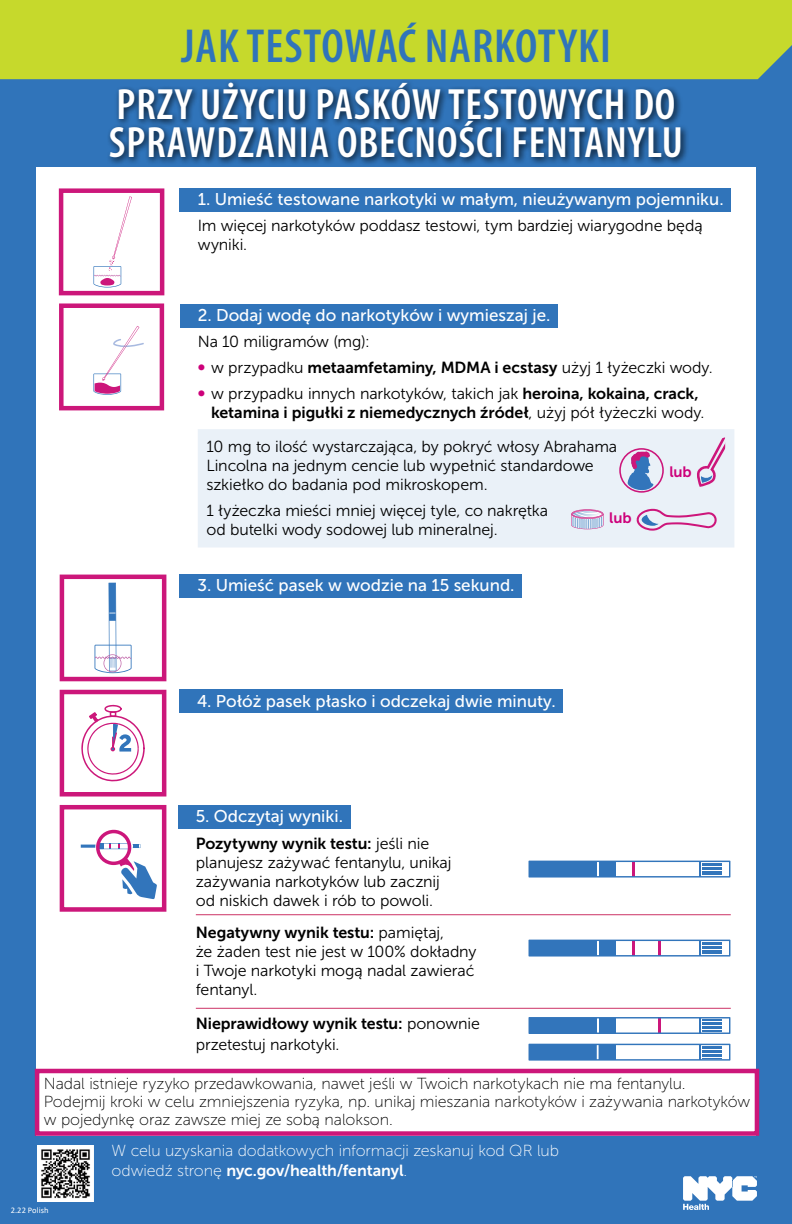
<style>
.page{position:relative;width:792px;height:1224px;background:#fff}
.page>*{position:absolute;margin:0;border:0;box-sizing:border-box;transform-origin:0 0}
.t1{font:600 condensed 48px "Myriad Pro";letter-spacing:.02em;color:#3074ba}
.t2{font:600 condensed 44px/38px "Myriad Pro";letter-spacing:.02em;color:#fff}
.t3{font:17px "Museo Sans 500";color:#fff}
.t4{font:16px/19px "Museo Sans 300";letter-spacing:-.01em;color:#000}
.t5{font:16px/18px "Museo Sans 100";letter-spacing:-.005em;color:#000}
.t6{font:16px "Museo Sans 700";letter-spacing:-.005em;color:#000}
.t7{font:16px "Museo Sans 100";letter-spacing:-.01em;color:#fff}
.t8{font:16px "Museo Sans 700";letter-spacing:-.005em;color:#fff}
.t9{font:15px "Museo Sans 700";letter-spacing:-.01em;color:#cd007a}
.t10{font:8.5px "Calibri";letter-spacing:.01em;color:#fff}
.s1{font-family:"Museo Sans 900";color:#cd007a}
.s2{font-family:"Museo Sans 700"}
.s3{font-family:"Museo Sans 300"}
.s4{font-family:"Museo Sans 100"}
</style>
<div class="page">
<div style="left:0;top:16px;width:792px;height:1208px;background:#3074ba"></div>
<div style="left:0;top:0;width:792px;height:79px;background:#c6d92c"></div>
<div style="left:36px;top:167px;width:720px;height:969px;background:#fff"></div>
<div style="left:198px;top:429px;width:536px;height:119px;background:#eaf1f8"></div>
<svg style="left:95px;top:583px;width:37px;height:90px"></svg>
<div style="left:60px;top:575px;width:106px;height:106px;border:4px solid #cc177a"></div>
<svg style="left:93px;top:326px;width:51px;height:69px"></svg>
<div style="left:59px;top:303px;width:105px;height:107px;border:4px solid #cc177a"></div>
<svg style="left:529px;top:861px;width:201px;height:17px"></svg>
<svg style="left:529px;top:940px;width:201px;height:17px"></svg>
<svg style="left:529px;top:1044px;width:201px;height:17px"></svg>
<svg style="left:529px;top:1017px;width:201px;height:17px"></svg>
<svg style="left:683px;top:1176px;width:74px;height:34px"></svg>
<img style="left:38px;top:1145px;width:56px;height:56px">
<svg style="left:81px;top:705px;width:64px;height:76px"></svg>
<div style="left:60px;top:690px;width:106px;height:107px;border:4px solid #cc177a"></div>
<svg style="left:81px;top:830px;width:76px;height:69px"></svg>
<div style="left:60px;top:805px;width:106px;height:107px;border:4px solid #cc177a"></div>
<hr style="left:196px;top:1008px;width:535px;height:1px;background:#c36">
<hr style="left:196px;top:914px;width:535px;height:1px;background:#c36">
<svg style="left:93px;top:196px;width:39px;height:92px"></svg>
<div style="left:59px;top:188px;width:105px;height:107px;border:4px solid #cc177a"></div>
<div style="left:619px;top:448px;width:45px;height:45px;border:2px solid #cc167b;border-radius:50%"></div>
<svg style="left:627px;top:437px;width:99px;height:56px"></svg>
<svg style="left:636px;top:509px;width:81px;height:22px"></svg>
<svg style="left:571px;top:509px;width:32px;height:20px"></svg>
<div style="left:180px;top:304px;width:378px;height:23px;background:#3074ba"></div>
<div style="left:180px;top:188px;width:551px;height:23px;background:#3074ba"></div>
<div style="left:180px;top:574px;width:342px;height:23px;background:#3074ba"></div>
<div style="left:179px;top:690px;width:384px;height:23px;background:#3074ba"></div>
<div style="left:178px;top:805px;width:172px;height:24px;background:#3074ba"></div>
<div style="left:35px;top:1069px;width:724px;height:67px;border:4px solid #cc177a"></div>
<div style="left:106px;top:79px;width:583px;height:87px;background:#000;opacity:.75"></div>
<h1 class="t1" style="left:181px;top:20px;width:431px">JAK TESTOWAĆ NARKOTYKI</h1>
<h2 class="t2" style="left:109px;top:87px;width:576px">PRZY UŻYCIU PASKÓW TESTOWYCH DO<br>SPRAWDZANIA OBECNOŚCI FENTANYLU</h2>
<p class="t3" style="left:198px;top:190px;width:527px">1. Umieść testowane narkotyki w małym, nieużywanym pojemniku.</p>
<p class="t4" style="left:198px;top:216px;width:507px">Im więcej narkotyków poddasz testowi, tym bardziej wiarygodne będą wyniki.</p>
<p class="t3" style="left:198px;top:306px;width:354px">2. Dodaj wodę do narkotyków i wymieszaj je.</p>
<p class="t4" style="left:198px;top:333px;width:174px">Na 10 miligramów (mg):</p>
<p class="t4" style="left:198px;top:358px;width:516px"><span class="s1">•</span> w przypadku <span class="s2">metaamfetaminy, MDMA i ecstasy</span> użyj 1 łyżeczki wody.</p>
<p class="t4" style="left:198px;top:384px;width:503px"><span class="s1">•</span> w przypadku innych narkotyków, takich jak <span class="s2">heroina, kokaina, crack,</span></p>
<p class="t6" style="left:211px;top:403px;width:495px">ketamina i pigułki z niemedycznych źródeł<span class="s3">, użyj pół łyżeczki wody.</span></p>
<p class="t4" style="left:206px;top:438px;width:412px">10 mg to ilość wystarczająca, by pokryć włosy Abrahama<br>Lincolna na jednym cencie lub wypełnić standardowe szkiełko do badania pod mikroskopem.</p>
<p class="t4" style="left:206px;top:501px;width:343px">1 łyżeczka mieści mniej więcej tyle, co nakrętka od butelki wody sodowej lub mineralnej.</p>
<p class="t9" style="left:669px;top:464px;width:24px">lub</p>
<p class="t9" style="left:609px;top:509px;width:24px">lub</p>
<p class="t3" style="left:198px;top:576px;width:318px">3. Umieść pasek w wodzie na 15 sekund.</p>
<p class="t3" style="left:197px;top:691px;width:360px">4. Połóż pasek płasko i odczekaj dwie minuty.</p>
<p class="t3" style="left:196px;top:807px;width:149px">5. Odczytaj wyniki.</p>
<p class="t6" style="left:196px;top:834px;width:235px">Pozytywny wynik testu: <span class="s3">jeśli nie</span></p>
<p class="t4" style="left:196px;top:853px;width:257px">planujesz zażywać fentanylu, unikaj zażywania narkotyków lub zacznij od niskich dawek i rób to powoli.</p>
<p class="t6" style="left:196px;top:924px;width:250px">Negatywny wynik testu: <span class="s3">pamiętaj,</span></p>
<p class="t4" style="left:196px;top:942px;width:282px">że żaden test nie jest w 100% dokładny i Twoje narkotyki mogą nadal zawierać fentanyl.</p>
<p class="t6" style="left:196px;top:1015px;width:286px">Nieprawidłowy wynik testu: <span class="s3">ponownie</span></p>
<p class="t4" style="left:196px;top:1035px;width:145px">przetestuj narkotyki.</p>
<p class="t5" style="left:44px;top:1074px;width:708px">Nadal istnieje ryzyko przedawkowania, nawet jeśli w Twoich narkotykach nie ma fentanylu.<br>Podejmij kroki w celu zmniejszenia ryzyka, np. unikaj mieszania narkotyków i zażywania narkotyków w pojedynkę oraz zawsze miej ze sobą nalokson.</p>
<p class="t7" style="left:112px;top:1142px;width:449px">W celu uzyskania dodatkowych informacji zeskanuj kod QR lub</p>
<p class="t8" style="left:112px;top:1162px;width:297px"><span class="s4">odwiedź stronę</span> nyc.gov/health/fentanyl<span class="s4">.</span></p>
<p class="t10" style="left:11px;top:1205px;width:40px">2.22 Polish</p>
</div>
